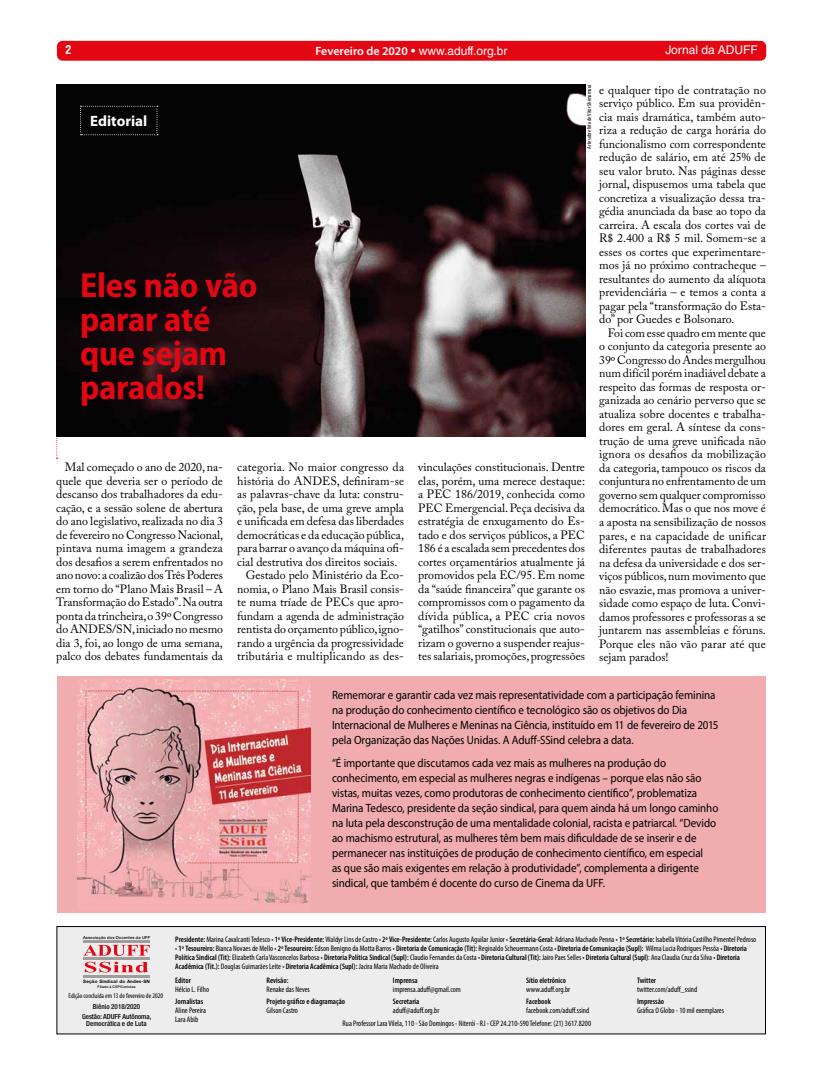
<style>
.page{position:relative;width:823px;height:1078px;background:#fff}
.page>*{position:absolute;margin:0;border:0;box-sizing:border-box;transform-origin:0 0}
.t1{font:700 semi-condensed 35px/34px "Myriad Pro";letter-spacing:-.01em;color:#e30613}
.t2{font:700 15px "Myriad Pro";color:#fff}
.t3{font:12px/13.5px "Adobe Caslon Pro";color:#000;text-align:justify}
.t4{font:12px/15px "Myriad Pro";letter-spacing:-.01em;color:#000;scale:.92 1}
.t5{font:12px "Helvetica LT Std";color:#fff}
.t6{font:12px "Adobe Caslon Pro";letter-spacing:.02em;color:#000}
.t7{font:700 condensed 12px "Helvetica LT Std";color:#fff}
.t8{font:condensed 8px/9px "Myriad Pro";color:#000}
.t9{font:600 condensed 8px "Myriad Pro";color:#000}
.t10{font:500 condensed 7px/9.8px "Helvetica Neue LT Std";color:#000;text-align:center}
.t11{font:condensed 7px "Myriad Pro";color:#000}
.t12{font:condensed 6px "Myriad Pro";color:#000}
.t13{font:700 4.6px "Helvetica Neue LT Std";letter-spacing:.03em;color:#000}
.t14{font:500 4.1px "Helvetica Neue LT Std";letter-spacing:.02em;color:#000}
.t15{font:500 3.5px "Helvetica Neue LT Std";letter-spacing:.01em;color:#000}
.s1{font-family:"Myriad Pro";font-weight:600}
.s2{font-weight:600}
</style>
<div class="page">
<div style="left:57px;top:41px;width:708px;height:20px;background:#e30613;border-radius:6px"></div>
<div style="left:57px;top:676px;width:707px;height:235px;background:#f0acaf"></div>
<svg style="left:56px;top:438px;width:2px;height:21px"></svg>
<div style="left:57px;top:926px;width:708px;height:107px;background:#ededed"></div>
<svg style="left:83px;top:944px;width:67px;height:11px"></svg>
<svg style="left:85px;top:961px;width:63px;height:11px"></svg>
<hr style="left:83px;top:940px;width:67px;height:2px;background:#9d9d9c">
<hr style="left:83px;top:957px;width:67px;height:2px;background:#9d9d9c">
<hr style="left:83px;top:974px;width:67px;height:2px;background:#9d9d9c">
<img style="left:78px;top:679px;width:232px;height:230px">
<img style="left:56px;top:84px;width:528px;height:353px">
<svg style="left:80px;top:106px;width:78px;height:29px;background:#0a0a0a"></svg>
<p class="t7" style="left:65px;top:42px;width:7px">2</p>
<p class="t5" style="left:315px;top:44px;width:193px"><span class="s1">Fevereiro de 2020</span> • www.aduff.org.br</p>
<p class="t5" style="left:665px;top:43px;width:94px">Jornal da ADUFF</p>
<p class="t2" style="left:90px;top:111px;width:58px">Editorial</p>
<h1 class="t1" style="left:80px;top:267px;width:179px">Eles não vão parar até que sejam parados!</h1>
<p class="t3" style="left:56px;top:460px;width:168px;text-indent:9px">Mal começado o ano de 2020, na&shy;quele que deveria ser o período de descanso dos trabalhadores da edu&shy;cação, e a sessão solene de abertura do ano legislativo, realizada no dia 3 de fevereiro no Congresso Nacional, pintava numa imagem a grandeza dos desafios a serem enfrentados no ano novo: a coalizão dos Três Poderes em torno do “Plano Mais Brasil – A Transformação do Estado”. Na outra ponta da trincheira, o 39º Congresso do ANDES/SN, iniciado no mesmo dia 3, foi, ao longo de uma semana, palco dos debates fundamentais da</p>
<p class="t6" style="left:237px;top:460px;width:168px">categoria. No maior congresso da</p>
<p class="t3" style="left:237px;top:474px;width:168px">história do ANDES, definiram-se</p>
<p class="t3" style="left:237px;top:487px;width:168px">as palavras-chave da luta: constru-</p>
<p class="t3" style="left:237px;top:501px;width:168px">ção, pela base, de uma greve ampla</p>
<p class="t3" style="left:237px;top:514px;width:168px">e unificada em defesa das liberdades</p>
<p class="t3" style="left:237px;top:528px;width:168px">democráticas e da educação pública,</p>
<p class="t3" style="left:237px;top:541px;width:168px">para barrar o avanço da máquina ofi-</p>
<p class="t3" style="left:237px;top:555px;width:161px">cial destrutiva dos direitos sociais.</p>
<p class="t3" style="left:245px;top:568px;width:160px">Gestado pelo Ministério da Eco-</p>
<p class="t3" style="left:237px;top:582px;width:168px">nomia, o Plano Mais Brasil consis-</p>
<p class="t3" style="left:237px;top:595px;width:168px">te numa tríade de PECs que apro-</p>
<p class="t3" style="left:237px;top:609px;width:168px">fundam a agenda de administração</p>
<p class="t3" style="left:237px;top:622px;width:168px">rentista do orçamento público, igno-</p>
<p class="t3" style="left:237px;top:636px;width:168px">rando a urgência da progressividade</p>
<p class="t3" style="left:237px;top:649px;width:168px">tributária e multiplicando as des-</p>
<p class="t12" style="left:585px;top:149px;width:66px;rotate:-90deg">Arte sobre foto de Vitor Shimomura</p>
<p class="t3" style="left:599px;top:83px;width:168px">e qualquer tipo de contratação no serviço público. Em sua providên&shy;cia mais dramática, também auto&shy;riza a redução de carga horária do funcionalismo com correspondente redução de salário, em até 25% de seu valor bruto. Nas páginas desse jornal, dispusemos uma tabela que concretiza a visualização dessa tra&shy;gédia anunciada da base ao topo da carreira. A escala dos cortes vai de R$ 2.400 a R$ 5 mil. Somem-se a esses os cortes que experimentare&shy;mos já no próximo contracheque – resultantes do aumento da alíquota previdenciária – e temos a conta a pagar pela “transformação do Esta&shy;do” por Guedes e Bolsonaro.</p>
<p class="t3" style="left:599px;top:326px;width:168px;text-indent:9px">Foi com esse quadro em mente que o conjunto da categoria presente ao 39º Congresso do Andes mergulhou num difícil porém inadiável debate a respeito das formas de resposta or&shy;ganizada ao cenário perverso que se atualiza sobre docentes e trabalha&shy;dores em geral. A síntese da cons&shy;trução de uma greve unificada não ignora os desafios da mobilização da categoria, tampouco os riscos da conjuntura no enfrentamento de um governo sem qualquer compromisso democrático. Mas o que nos move é a aposta na sensibilização de nossos pares, e na capacidade de unificar diferentes pautas de trabalhadores na defesa da universidade e dos ser&shy;viços públicos, num movimento que não esvazie, mas promova a univer&shy;sidade como espaço de luta. Convi&shy;damos professores e professoras a se juntarem nas assembleias e fóruns.<br>Porque eles não vão parar até que sejam parados!</p>
<p class="t3" style="left:418px;top:460px;width:168px">vinculações constitucionais. Dentre elas, porém, uma merece destaque: a PEC 186/2019, conhecida como PEC Emergencial. Peça decisiva da estratégia de enxugamento do Es&shy;tado e dos serviços públicos, a PEC 186 é a escalada sem precedentes dos cortes orçamentários atualmente já promovidos pela EC/95. Em nome da “saúde financeira” que garante os compromissos com o pagamento da dívida pública, a PEC cria novos “gatilhos” constitucionais que auto&shy;rizam o governo a suspender reajus&shy;tes salariais, promoções, progressões</p>
<p class="t4" style="left:332px;top:686px;width:421px">Rememorar e garantir cada vez mais representatividade com a participação feminina na produção do conhecimento científico e tecnológico são os objetivos do Dia Internacional de Mulheres e Meninas na Ciência, instituído em 11 de fevereiro de 2015 pela Organização das Nações Unidas. A Aduff-SSind celebra a data.</p>
<p class="t4" style="left:332px;top:755px;width:421px">“É importante que discutamos cada vez mais as mulheres na produção do conhecimento, em especial as mulheres negras e indígenas – porque elas não são vistas, muitas vezes, como produtoras de conhecimento científico”, problematiza Marina Tedesco, presidente da seção sindical, para quem ainda há um longo caminho na luta pela desconstrução de uma mentalidade colonial, racista e patriarcal. “Devido ao machismo estrutural, as mulheres têm bem mais dificuldade de se inserir e de permanecer nas instituições de produção de conhecimento científico, em especial<br>as que são mais exigentes em relação à produtividade”, complementa a dirigente sindical, que também é docente do curso de Cinema da UFF.</p>
<p class="t14" style="left:83px;top:934px;width:69px">Associação dos Docentes da UFF</p>
<p class="t13" style="left:83px;top:978px;width:68px">Seção Sindical do Andes-SN</p>
<p class="t15" style="left:98px;top:984px;width:39px">Filiado à CSP/Conlutas</p>
<p class="t11" style="left:69px;top:990px;width:96px">Edição concluída em 13 de fevereiro de 2020</p>
<p class="t10" style="left:82px;top:1001px;width:71px">Biênio 2018/2020<br>Gestão: ADUFF Autônoma,</p>
<p class="t10" style="left:86px;top:1018px;width:62px">Democrática e de Luta</p>
<p class="t8" style="left:175px;top:934px;width:582px"><span class="s2">Presidente:</span> Marina Cavalcanti Tedesco • <span class="s2">1º Vice-Presidente:</span> Waldyr Lins de Castro • <span class="s2">2º Vice-Presidente:</span> Carlos Augusto Aguilar Junior • <span class="s2">Secretária-Geral:</span> Adriana Machado Penna • <span class="s2">1º Secretário:</span> Isabella Vitória Castilho Pimentel Pedroso</p>
<p class="t8" style="left:175px;top:943px;width:573px">• <span class="s2">1º Tesoureiro:</span> Bianca Novaes de Mello • <span class="s2">2º Tesoureiro:</span> Edson Benigno da Motta Barros • <span class="s2">Diretoria de Comunicação (Tit):</span> Reginaldo Scheuermann Costa • <span class="s2">Diretoria de Comunicação (Supl):</span> Wilma Lucia Rodrigues Pessôa • <span class="s2">Diretoria<br>Política Sindical (Tit):</span> Elizabeth Carla Vasconcelos Barbosa • <span class="s2">Diretoria Política Sindical (Supl):</span> Claudio Fernandes da Costa • <span class="s2">Diretoria Cultural (Tit):</span> Jairo Paes Selles • <span class="s2">Diretoria Cultural (Supl)</span>: Ana Claudia Cruz da Silva • <span class="s2">Diretoria<br>Acadêmica (Tit.):</span> Douglas Guimarães Leite • <span class="s2">Diretoria Acadêmica (Supl):</span> Jacira Maria Machado de Oliveira</p>
<p class="t9" style="left:175px;top:975px;width:17px">Editor</p>
<p class="t8" style="left:175px;top:984px;width:35px">Hélcio L. Filho</p>
<p class="t9" style="left:175px;top:996px;width:30px">Jornalistas</p>
<p class="t8" style="left:175px;top:1005px;width:32px">Aline Pereira<br>Lara Abib</p>
<p class="t9" style="left:526px;top:975px;width:41px">Sítio eletrônico</p>
<p class="t8" style="left:526px;top:984px;width:45px">www.aduff.org.br</p>
<p class="t9" style="left:526px;top:996px;width:26px">Facebook</p>
<p class="t8" style="left:526px;top:1005px;width:65px">facebook.com/aduff.ssind</p>
<p class="t9" style="left:266px;top:975px;width:23px">Revisão:</p>
<p class="t8" style="left:266px;top:984px;width:45px">Renake das Neves</p>
<p class="t9" style="left:266px;top:996px;width:80px">Projeto gráfico e diagramação</p>
<p class="t8" style="left:266px;top:1005px;width:33px">Gilson Castro</p>
<p class="t9" style="left:636px;top:975px;width:20px">Twitter</p>
<p class="t8" style="left:636px;top:984px;width:62px">twitter.com/aduff_ssind</p>
<p class="t9" style="left:636px;top:996px;width:29px">Impressão</p>
<p class="t8" style="left:636px;top:1005px;width:88px">Gráfica O Globo - 10 mil exemplares</p>
<p class="t9" style="left:392px;top:975px;width:26px">Imprensa</p>
<p class="t8" style="left:392px;top:984px;width:69px">imprensa.aduff@gmail.com</p>
<p class="t9" style="left:392px;top:996px;width:28px">Secretaria</p>
<p class="t8" style="left:392px;top:1005px;width:48px">aduff@aduff.org.br</p>
<p class="t8" style="left:342px;top:1018px;width:250px">Rua Professor Lara Vilela, 110 - São Domingos - Niterói - RJ - CEP 24.210-590 Telefone: (21) 3617.8200</p>
</div>
